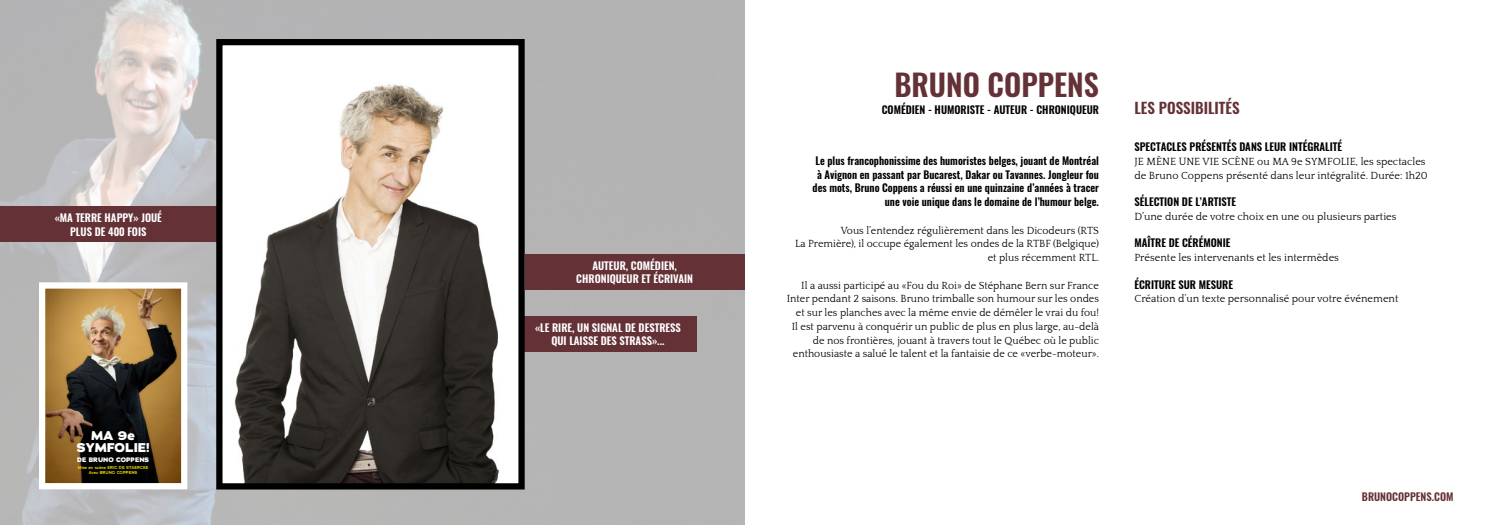
<style>
.page{position:relative;width:1489px;height:525px;background:#fff}
.page>*{position:absolute;margin:0;border:0;box-sizing:border-box;transform-origin:0 0}
.t1{font:600 30px "Oswald";color:#643136}
.t2{font:600 15px "Oswald";color:#643136}
.t3{font:800 12.62px/12.6px "Adrianna";color:#fff;text-align:center}
.t4{font:10.62px/13.8px "Quattrocento";color:#000;text-align:right}
.t5{font:600 10.62px/13.8px "Oswald";color:#000;text-align:right}
.t6{font:600 10.62px/13.8px "Oswald";color:#fff;text-align:center}
.t7{font:600 10.62px "Oswald";color:#643136}
.t8{font:800 6.5px "Adrianna";color:#fff}
.t9{font:600 4.25px/5.1px "Adrianna";color:#ffed00;text-align:center}
</style>
<div class="page">
<img style="left:0;top:0;width:744px;height:524px">
<div style="left:0;top:206px;width:222px;height:35px;background:#643136"></div>
<div style="left:524px;top:316px;width:173px;height:36px;background:#643136"></div>
<div style="left:524px;top:254px;width:220px;height:36px;background:#643136"></div>
<img style="left:223px;top:46px;width:294px;height:436px">
<div style="left:216px;top:39px;width:308px;height:450px;border:6px solid #000"></div>
<img style="left:46px;top:289px;width:134px;height:193px">
<div style="left:39px;top:282px;width:148px;height:207px;border:6px solid #fff"></div>
<p class="t6" style="left:55px;top:211px;width:109px">«MA TERRE HAPPY» JOUÉ<br>PLUS DE 400 FOIS</p>
<p class="t3" style="left:77px;top:429px;width:74px">MA 9e<br>SYMFOLIE!</p>
<p class="t8" style="left:77px;top:455px;width:74px">DE BRUNO COPPENS</p>
<p class="t9" style="left:78px;top:465px;width:72px">Mise en scène ERIC DE STAERCKE<br>Avec BRUNO COPPENS</p>
<p class="t6" style="left:576px;top:258px;width:118px">AUTEUR, COMÉDIEN,<br>CHRONIQUEUR ET ÉCRIVAIN</p>
<p class="t6" style="left:535px;top:320px;width:147px">«LE RIRE, UN SIGNAL DE DESTRESS<br>QUI LAISSE DES STRASS»...</p>
<h1 class="t1" style="left:894px;top:63px;width:206px">BRUNO COPPENS</h1>
<p class="t5" style="left:881px;top:103px;width:219px">COMÉDIEN - HUMORISTE - AUTEUR - CHRONIQUEUR</p>
<p class="t5" style="left:812px;top:154px;width:288px">Le plus francophonissime des humoristes belges, jouant de Montréal à Avignon en passant par Bucarest, Dakar ou Tavannes. Jongleur fou des mots, Bruno Coppens a réussi en une quinzaine d’années à tracer une voie unique dans le domaine de l’humour belge.</p>
<p class="t4" style="left:795px;top:223px;width:305px">Vous l’entendez régulièrement dans les Dicodeurs (RTS<br>La Première), il occupe également les ondes de la RTBF (Belgique) et plus récemment RTL.</p>
<p class="t4" style="left:786px;top:278px;width:314px">Il a aussi participé au «Fou du Roi» de Stéphane Bern sur France Inter pendant 2 saisons. Bruno trimballe son humour sur les ondes et sur les planches avec la même envie de démêler le vrai du fou!<br>Il est parvenu à conquérir un public de plus en plus large, au-delà de nos frontières, jouant à travers tout le Québec où le public enthousiaste a salué le talent et la fantaisie de ce «verbe-moteur».</p>
<h2 class="t2" style="left:1134px;top:97px;width:107px">LES POSSIBILITÉS</h2>
<p class="t5" style="left:1134px;top:140px;width:209px">SPECTACLES PRÉSENTÉS DANS LEUR INTÉGRALITÉ</p>
<p class="t4" style="left:1134px;top:155px;width:295px;text-align:left">JE MÈNE UNE VIE SCÈNE ou MA 9e SYMFOLIE, les spectacles de Bruno Coppens présenté dans leur intégralité. Durée: 1h20</p>
<p class="t5" style="left:1134px;top:195px;width:103px">SÉLECTION DE L’ARTISTE</p>
<p class="t4" style="left:1134px;top:210px;width:263px">D’une durée de votre choix en une ou plusieurs parties</p>
<p class="t5" style="left:1134px;top:236px;width:98px">MAÎTRE DE CÉRÉMONIE</p>
<p class="t4" style="left:1134px;top:251px;width:206px">Présente les intervenants et les intermèdes</p>
<p class="t5" style="left:1134px;top:277px;width:100px">ÉCRITURE SUR MESURE</p>
<p class="t4" style="left:1134px;top:292px;width:265px">Création d’un texte personnalisé pour votre événement</p>
<p class="t7" style="left:1361px;top:489px;width:93px">BRUNOCOPPENS.COM</p>
</div>
